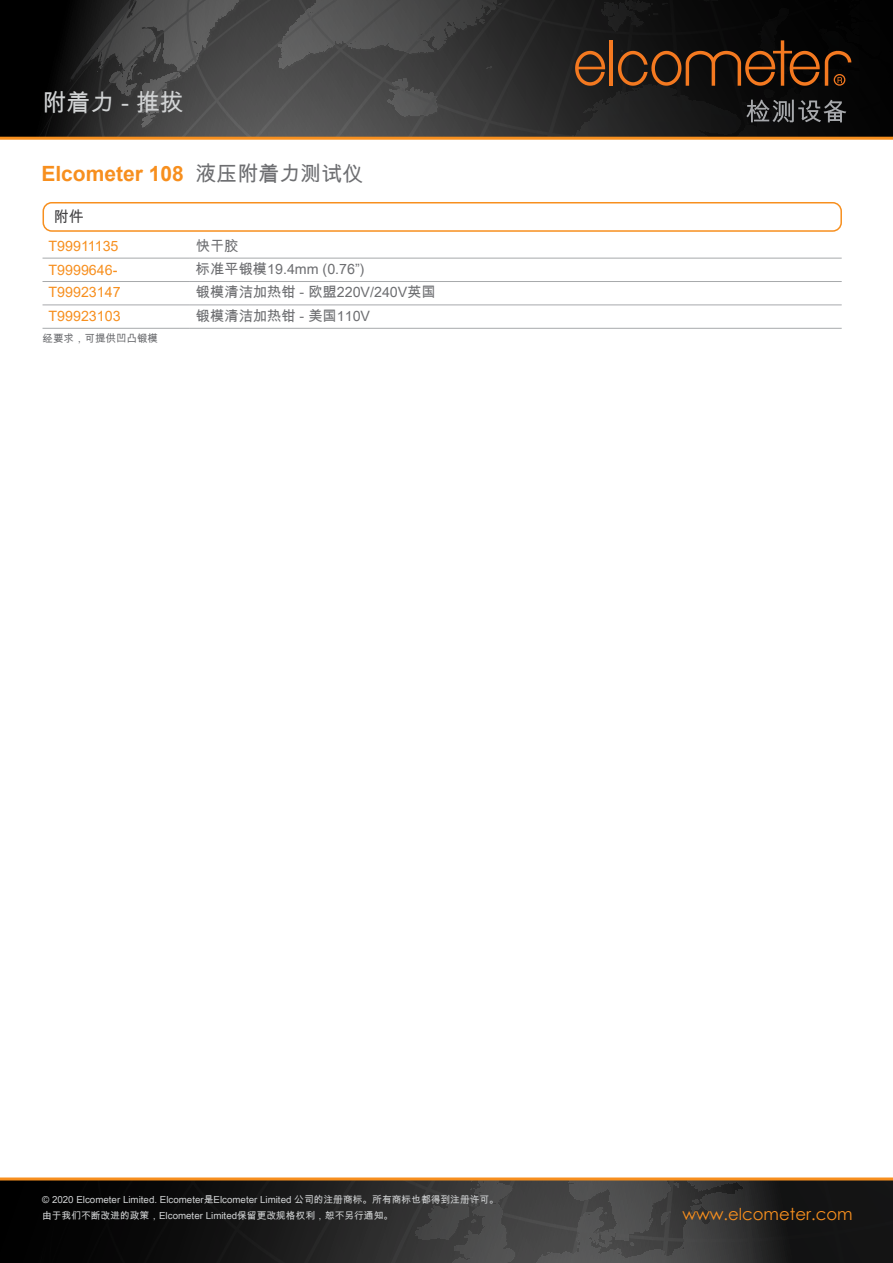
<style>
.page{position:relative;width:893px;height:1263px;background:#fff}
.page>*{position:absolute;margin:0;border:0;box-sizing:border-box;transform-origin:0 0}
.t1{font:24px "Arial Unicode MS";color:#d1d3d4}
.t2{font:700 21px "Arial";color:#f78f1e}
.t3{font:16.5px "Century Gothic";color:#f78f1e}
.t4{font:15px "Arial Unicode MS";color:#414042}
.t5{font:14.25px "Arial Unicode MS";color:#6d6e71}
.t6{font:14.25px "Arial";color:#f78f1e}
.t7{font:10.5px "Arial Unicode MS";color:#6d6e71}
.t8{font:9.75px/15.9px "Arial Unicode MS";color:#d1d3d4}
.s1{font-family:"Arial Unicode MS";font-weight:400;color:#6d6e71}
</style>
<div class="page">
<div style="left:0;top:0;width:893px;height:138px;background:#000"></div>
<svg style="left:34px;top:0;width:859px;height:137px;background:#363636"></svg>
<hr style="left:609px;top:40px;width:4px;height:46px;background:#f47920">
<svg style="left:575px;top:51px;width:30px;height:35px"></svg>
<svg style="left:618px;top:0;width:275px;height:86px"></svg>
<svg style="left:746px;top:100px;width:100px;height:22px"></svg>
<hr style="left:0;top:137px;width:893px;height:3px;background:#f78f1e">
<svg style="left:0;top:1180px;width:893px;height:83px;background:#272626"></svg>
<hr style="left:0;top:1177px;width:893px;height:3px;background:#f78f1e">
<div style="left:43px;top:202px;width:799px;height:30px;border:2px solid #f78f1e;border-radius:9px"></div>
<hr style="left:43px;top:281px;width:147px;height:1px;background:#a7a9ac">
<hr style="left:190px;top:281px;width:652px;height:1px;background:#a7a9ac">
<hr style="left:43px;top:305px;width:147px;height:1px;background:#a7a9ac">
<hr style="left:190px;top:305px;width:652px;height:1px;background:#a7a9ac">
<hr style="left:43px;top:328px;width:147px;height:1px;background:#a7a9ac">
<hr style="left:190px;top:328px;width:652px;height:1px;background:#a7a9ac">
<hr style="left:43px;top:258px;width:147px;height:1px;background:#a7a9ac">
<hr style="left:190px;top:258px;width:652px;height:1px;background:#a7a9ac">
<h1 class="t1" style="left:43px;top:85px;width:143px">附着力 - 推拔</h1>
<h2 class="t2" style="left:41px;top:159px;width:324px">Elcometer 108 <span class="s1">液压附着力测试仪</span></h2>
<h3 class="t4" style="left:54px;top:206px;width:31px">附件</h3>
<h3 class="t6" style="left:49px;top:236px;width:71px">T99911135</h3>
<h3 class="t5" style="left:196px;top:236px;width:44px">快干胶</h3>
<h3 class="t6" style="left:49px;top:260px;width:70px">T9999646-</h3>
<h3 class="t5" style="left:196px;top:259px;width:170px">标准平锻模19.4mm (0.76”)</h3>
<h3 class="t6" style="left:49px;top:283px;width:74px">T99923147</h3>
<h3 class="t5" style="left:196px;top:282px;width:241px">锻模清洁加热钳 - 欧盟220V/240V英国</h3>
<h3 class="t6" style="left:49px;top:306px;width:74px">T99923103</h3>
<h3 class="t5" style="left:196px;top:305px;width:176px">锻模清洁加热钳 - 美国110V</h3>
<p class="t7" style="left:43px;top:331px;width:117px">经要求，可提供凹凸锻模</p>
<p class="t8" style="left:42px;top:1192px;width:458px">© 2020 Elcometer Limited. Elcometer是Elcometer Limited 公司的注册商标。所有商标也都得到注册许可。由于我们不断改进的政策，Elcometer Limited保留更改规格权利，恕不另行通知。</p>
<h3 class="t3" style="left:682px;top:1202px;width:172px">www.elcometer.com</h3>
</div>
